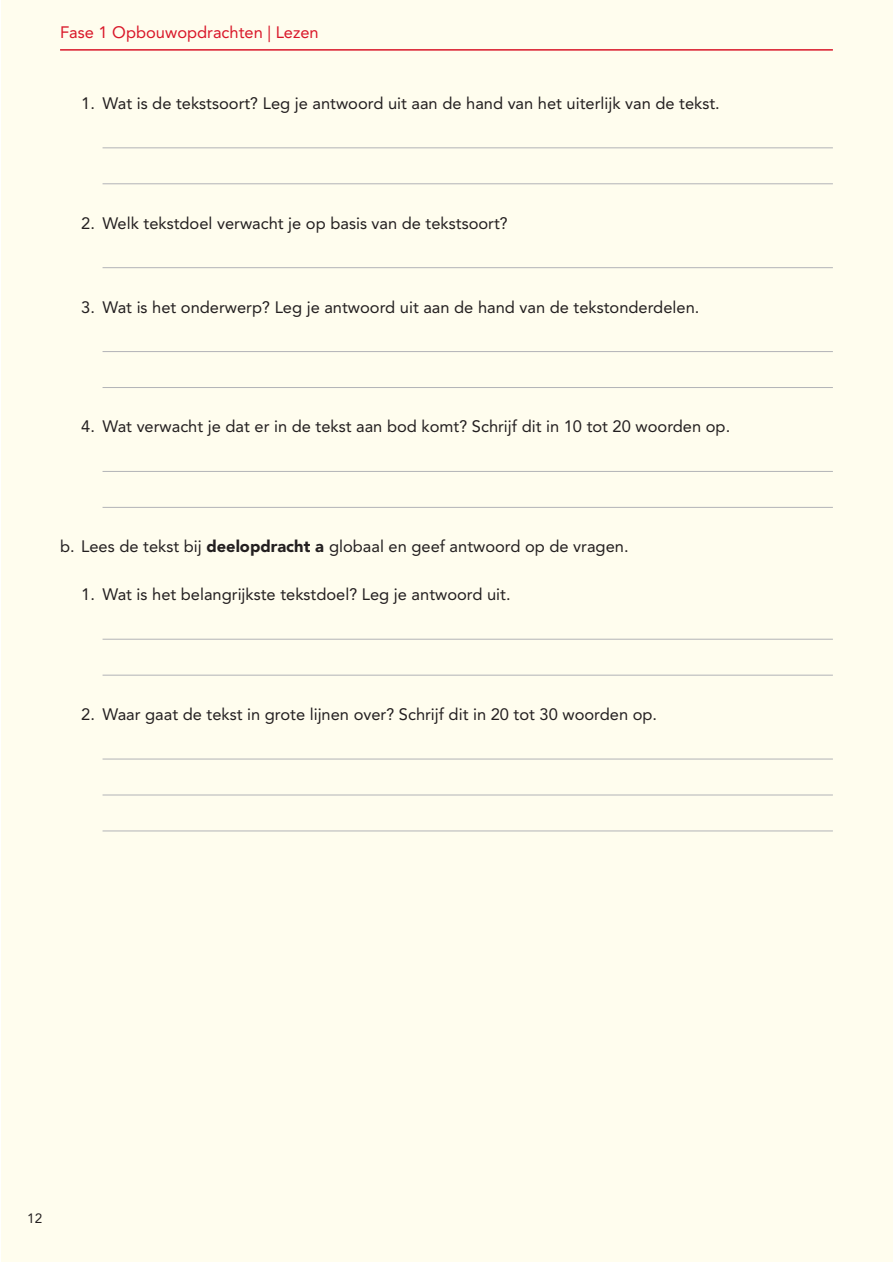
<style>
.page{position:relative;width:893px;height:1263px;background:#fff}
.page>*{position:absolute;margin:0;border:0;box-sizing:border-box;transform-origin:0 0}
.t1{font:16.5px "Avenir LT Std";color:#231f20}
.t2{font:16.5px "Avenir LT Std";color:#d91729}
.t3{font:13.5px "Avenir LT Std";color:#231f20}
.s1{font-weight:900}
</style>
<div class="page">
<div style="left:1px;top:0;width:891px;height:1261px;background:#fffdee"></div>
<hr style="left:892px;top:0;width:1px;height:1261px;background:#fffdee">
<hr style="left:60px;top:49px;width:773px;height:2px;background:#d91729">
<hr style="left:103px;top:147px;width:730px;height:1px;background:#b2b3b7">
<hr style="left:103px;top:183px;width:730px;height:1px;background:#b2b3b7">
<hr style="left:103px;top:267px;width:730px;height:1px;background:#b2b3b7">
<hr style="left:103px;top:351px;width:730px;height:1px;background:#b2b3b7">
<hr style="left:103px;top:387px;width:730px;height:1px;background:#b2b3b7">
<hr style="left:103px;top:471px;width:730px;height:1px;background:#b2b3b7">
<hr style="left:103px;top:507px;width:730px;height:1px;background:#b2b3b7">
<hr style="left:103px;top:639px;width:730px;height:1px;background:#b2b3b7">
<hr style="left:103px;top:675px;width:730px;height:1px;background:#b2b3b7">
<hr style="left:103px;top:759px;width:730px;height:1px;background:#b2b3b7">
<hr style="left:103px;top:795px;width:730px;height:1px;background:#b2b3b7">
<hr style="left:103px;top:830px;width:730px;height:1px;background:#b2b3b7">
<p class="t2" style="left:60px;top:22px;width:260px">Fase 1 Opbouwopdrachten | Lezen</p>
<p class="t1" style="left:81px;top:94px;width:640px">1. Wat is de tekstsoort? Leg je antwoord uit aan de hand van het uiterlijk van de tekst.</p>
<p class="t1" style="left:81px;top:213px;width:428px">2. Welk tekstdoel verwacht je op basis van de tekstsoort?</p>
<p class="t1" style="left:81px;top:297px;width:620px">3. Wat is het onderwerp? Leg je antwoord uit aan de hand van de tekstonderdelen.</p>
<p class="t1" style="left:81px;top:417px;width:650px">4. Wat verwacht je dat er in de tekst aan bod komt? Schrijf dit in 10 tot 20 woorden op.</p>
<p class="t1" style="left:60px;top:537px;width:570px">b. Lees de tekst bij <span class="s1">deelopdracht a</span> globaal en geef antwoord op de vragen.</p>
<p class="t1" style="left:81px;top:585px;width:431px">1. Wat is het belangrijkste tekstdoel? Leg je antwoord uit.</p>
<p class="t1" style="left:81px;top:705px;width:577px">2. Waar gaat de tekst in grote lijnen over? Schrijf dit in 20 tot 30 woorden op.</p>
<p class="t3" style="left:27px;top:1211px;width:16px">12</p>
</div>
